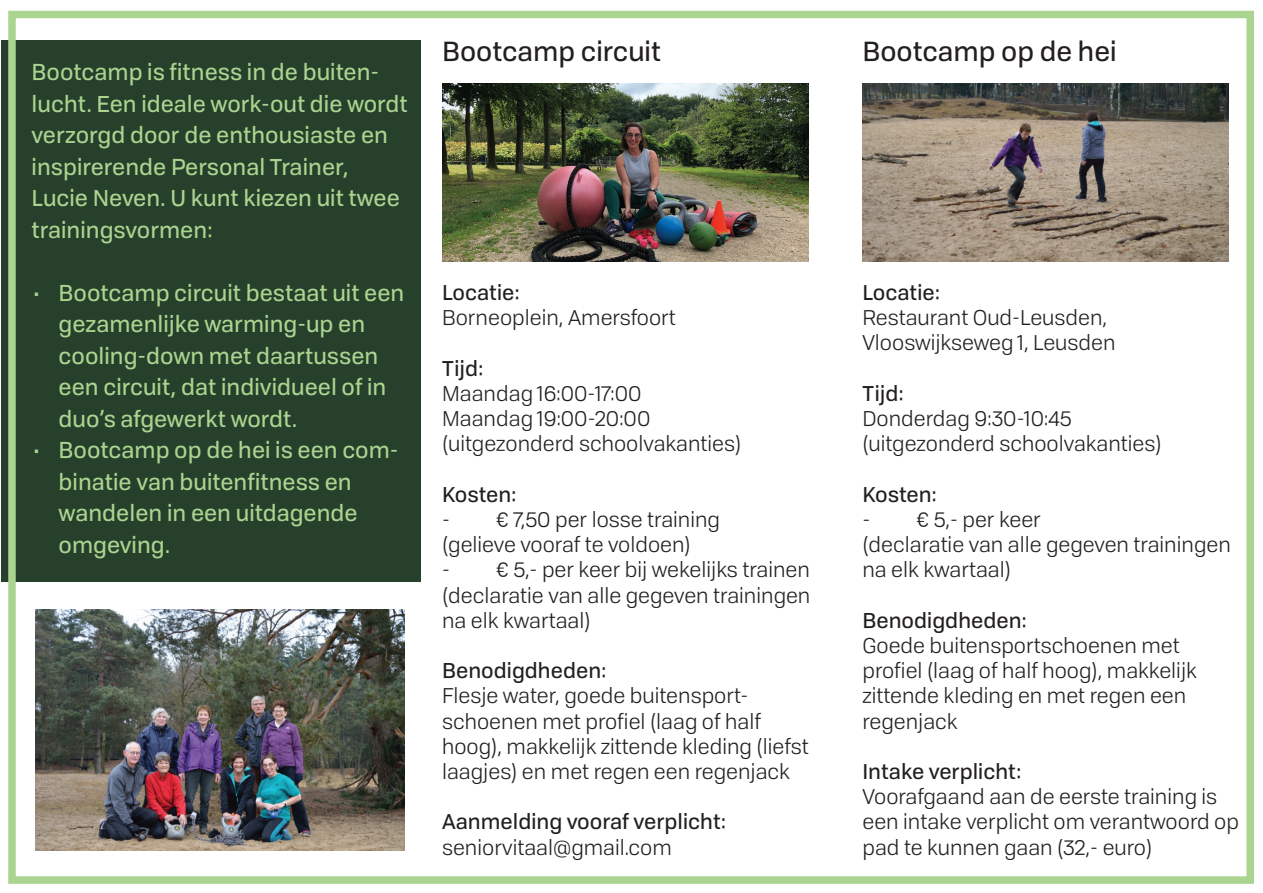
<style>
.page{position:relative;width:1263px;height:893px;background:#fff}
.page>*{position:absolute;margin:0;border:0;box-sizing:border-box;transform-origin:0 0}
.t1{font:27px "Tofino Personal";color:#231f20}
.t2{font:22.5px/31.5px "Tofino Personal";color:#aad490}
.t3{font:21px/25.2px "Tofino Personal";color:#231f20}
.t4{font:21px "Tofino Personal";color:#231f20}
</style>
<div class="page">
<img style="left:36px;top:609px;width:369px;height:242px">
<div style="left:1px;top:40px;width:420px;height:542px;background:#27402b"></div>
<img style="left:862px;top:83px;width:367px;height:178px">
<img style="left:442px;top:83px;width:367px;height:178px">
<div style="left:8px;top:11px;width:1246px;height:873px;border:8px solid #aad490"></div>
<p class="t2" style="left:32px;top:55px;width:378px">Bootcamp is fitness in de buiten&shy;lucht. Een ideale work-out die wordt verzorgd door de enthousiaste en inspirerende Personal Trainer,<br>Lucie Neven. U kunt kiezen uit twee trainingsvormen:</p>
<p class="t2" style="left:59px;top:275px;width:347px;text-indent:-27px">• Bootcamp circuit bestaat uit een gezamenlijke warming-up en cooling-down met daartussen een circuit, dat individueel of in duo’s afgewerkt wordt.</p>
<p class="t2" style="left:59px;top:433px;width:341px;text-indent:-27px">• Bootcamp op de hei is een com&shy;binatie van buitenfitness en wandelen in een uitdagende omgeving.</p>
<p class="t1" style="left:442px;top:30px;width:221px">Bootcamp circuit</p>
<p class="t4" style="left:442px;top:276px;width:79px">Locatie:</p>
<p class="t3" style="left:442px;top:304px;width:235px">Borneoplein, Amersfoort</p>
<p class="t4" style="left:442px;top:352px;width:43px">Tijd:</p>
<p class="t3" style="left:442px;top:379px;width:301px">Maandag 16:00-17:00<br>Maandag 19:00-20:00 (uitgezonderd schoolvakanties)</p>
<p class="t4" style="left:442px;top:478px;width:76px">Kosten:</p>
<p class="t3" style="left:442px;top:505px;width:279px">- € 7,50 per losse training (gelieve vooraf te voldoen)</p>
<p class="t3" style="left:442px;top:556px;width:370px;text-align:justify">- € 5,- per keer bij wekelijks trainen (declaratie van alle gegeven trainingen na elk kwartaal)</p>
<p class="t4" style="left:442px;top:654px;width:166px">Benodigdheden:</p>
<p class="t3" style="left:442px;top:682px;width:368px">Flesje water, goede buitensport&shy;schoenen met profiel (laag of half hoog), makkelijk zittende kleding (liefst laagjes) en met regen een regenjack</p>
<p class="t4" style="left:442px;top:806px;width:286px">Aanmelding vooraf verplicht:</p>
<p class="t3" style="left:442px;top:833px;width:231px">seniorvitaal@gmail.com</p>
<p class="t1" style="left:862px;top:30px;width:256px">Bootcamp op de hei</p>
<p class="t4" style="left:862px;top:276px;width:79px">Locatie:</p>
<p class="t3" style="left:862px;top:304px;width:255px">Restaurant Oud-Leusden,<br>Vlooswijkseweg 1, Leusden</p>
<p class="t4" style="left:862px;top:377px;width:43px">Tijd:</p>
<p class="t3" style="left:862px;top:405px;width:301px">Donderdag 9:30-10:45 (uitgezonderd schoolvakanties)</p>
<p class="t4" style="left:862px;top:478px;width:76px">Kosten:</p>
<p class="t3" style="left:862px;top:505px;width:370px">- € 5,- per keer<br>(declaratie van alle gegeven trainingen na elk kwartaal)</p>
<p class="t4" style="left:862px;top:604px;width:166px">Benodigdheden:</p>
<p class="t3" style="left:862px;top:631px;width:336px">Goede buitensportschoenen met profiel (laag of half hoog), makkelijk zittende kleding en met regen een regenjack</p>
<p class="t4" style="left:862px;top:755px;width:161px">Intake verplicht:</p>
<p class="t3" style="left:862px;top:783px;width:378px">Voorafgaand aan de eerste training is een intake verplicht om verantwoord op pad te kunnen gaan (32,- euro)</p>
</div>
